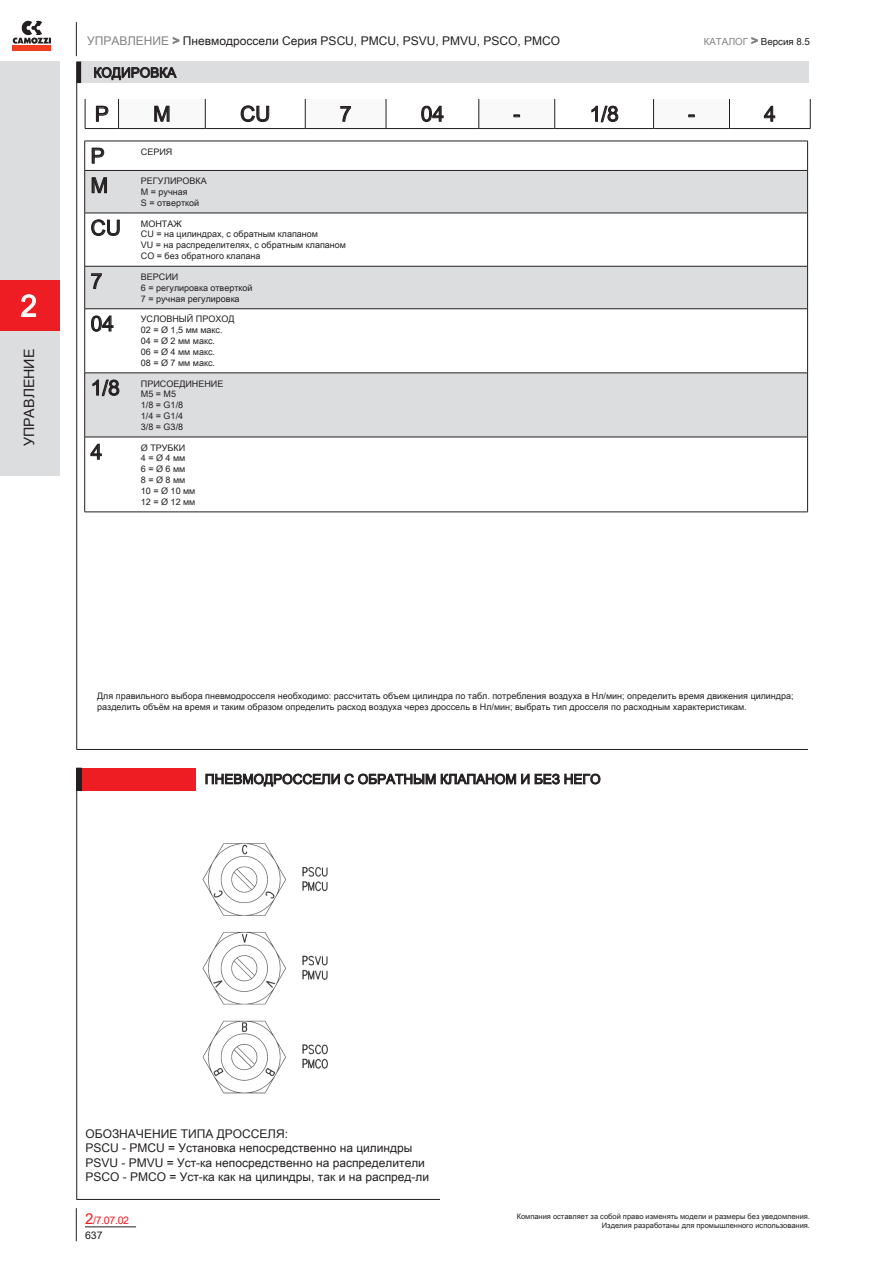
<style>
.page{position:relative;width:893px;height:1263px;background:#fff}
.page>*{position:absolute;margin:0;border:0;box-sizing:border-box;transform-origin:0 0}
.t1{font:30px "Arial Unicode MS";color:#fff}
.t2{font:21px "Arial Unicode MS";color:#231f20}
.t3{font:14.25px "Arial Unicode MS";color:#231f20}
.t4{font:13.5px "Arial Unicode MS";color:#231f20}
.t5{font:12px/14.4px "Arial Unicode MS";color:#231f20}
.t6{font:10.5px "Arial Unicode MS";color:#ee1d23}
.t7{font:10.5px "Arial Unicode MS";color:#231f20}
.t8{font:9.75px "Arial Unicode MS";color:#231f20}
.t9{font:9px/10.8px "Arial Unicode MS";color:#231f20}
.t10{font:7.5px/9px "Arial Unicode MS";color:#231f20;text-align:right}
.s1{color:#808285}
.s2{font-size:12px;color:#808285}
.s3{font-size:15px}
</style>
<div class="page">
<svg style="left:751px;top:37px;width:7px;height:7px"></svg>
<svg style="left:173px;top:37px;width:7px;height:7px"></svg>
<div style="left:0;top:62px;width:60px;height:414px;background:#dcdddf"></div>
<div style="left:0;top:281px;width:60px;height:50px;background:#ee1d23"></div>
<svg style="left:21px;top:294px;width:15px;height:23px"></svg>
<hr style="left:76px;top:1208px;width:1px;height:33px;background:#231f20">
<hr style="left:76px;top:22px;width:1px;height:34px;background:#231f20">
<hr style="left:85px;top:1226px;width:51px;height:1px;background:#231f20">
<svg style="left:13px;top:21px;width:38px;height:23px"></svg>
<div style="left:13px;top:45px;width:38px;height:5px;background:#ef3e22"></div>
<svg style="left:205px;top:773px;width:395px;height:13px"></svg>
<div style="left:77px;top:62px;width:731px;height:21px;background:#dcdddf"></div>
<svg style="left:94px;top:67px;width:83px;height:13px"></svg>
<svg style="left:85px;top:99px;width:726px;height:30px"></svg>
<svg style="left:85px;top:142px;width:722px;height:370px"></svg>
<svg style="left:85px;top:171px;width:722px;height:266px;fill:#dcdddf"></svg>
<svg style="left:84px;top:142px;width:1px;height:28px"></svg>
<hr style="left:84px;top:141px;width:51px;height:1px;background:#231f20">
<svg style="left:807px;top:142px;width:1px;height:28px"></svg>
<hr style="left:135px;top:141px;width:673px;height:1px;background:#231f20">
<hr style="left:84px;top:171px;width:1px;height:42px;background:#231f20">
<hr style="left:84px;top:170px;width:51px;height:1px;background:#231f20">
<hr style="left:807px;top:171px;width:1px;height:42px;background:#231f20">
<hr style="left:135px;top:170px;width:673px;height:1px;background:#231f20">
<hr style="left:84px;top:213px;width:1px;height:53px;background:#231f20">
<hr style="left:84px;top:213px;width:51px;height:1px;background:#231f20">
<hr style="left:807px;top:213px;width:1px;height:53px;background:#231f20">
<hr style="left:135px;top:213px;width:673px;height:1px;background:#231f20">
<hr style="left:84px;top:266px;width:1px;height:43px;background:#231f20">
<hr style="left:84px;top:266px;width:51px;height:1px;background:#231f20">
<hr style="left:807px;top:266px;width:1px;height:43px;background:#231f20">
<hr style="left:135px;top:266px;width:673px;height:1px;background:#231f20">
<hr style="left:84px;top:309px;width:1px;height:64px;background:#231f20">
<hr style="left:84px;top:308px;width:51px;height:1px;background:#231f20">
<hr style="left:807px;top:309px;width:1px;height:64px;background:#231f20">
<hr style="left:135px;top:308px;width:673px;height:1px;background:#231f20">
<hr style="left:84px;top:373px;width:1px;height:64px;background:#231f20">
<hr style="left:84px;top:373px;width:51px;height:1px;background:#231f20">
<hr style="left:807px;top:373px;width:1px;height:64px;background:#231f20">
<hr style="left:135px;top:373px;width:673px;height:1px;background:#231f20">
<hr style="left:84px;top:437px;width:1px;height:75px;background:#231f20">
<hr style="left:84px;top:437px;width:51px;height:1px;background:#231f20">
<hr style="left:84px;top:512px;width:51px;height:1px;background:#231f20">
<hr style="left:807px;top:437px;width:1px;height:75px;background:#231f20">
<hr style="left:135px;top:437px;width:673px;height:1px;background:#231f20">
<hr style="left:135px;top:512px;width:673px;height:1px;background:#231f20">
<svg style="left:92px;top:148px;width:12px;height:16px"></svg>
<svg style="left:92px;top:177px;width:15px;height:17px"></svg>
<svg style="left:91px;top:219px;width:29px;height:17px"></svg>
<svg style="left:91px;top:273px;width:11px;height:16px"></svg>
<svg style="left:91px;top:315px;width:22px;height:17px"></svg>
<svg style="left:93px;top:379px;width:26px;height:17px"></svg>
<svg style="left:91px;top:444px;width:11px;height:16px"></svg>
<img style="left:202px;top:843px;width:126px;height:251px">
<hr style="left:77px;top:749px;width:731px;height:1px;background:#231f20">
<div style="left:77px;top:62px;width:4px;height:21px;border:1px solid #231f20"></div>
<hr style="left:77px;top:768px;width:4px;height:22px;background:#231f20">
<div style="left:77px;top:768px;width:5px;height:22px;border:1px solid #231f20"></div>
<div style="left:82px;top:768px;width:114px;height:22px;background:#ee1d23"></div>
<hr style="left:77px;top:1199px;width:731px;height:1px;background:#231f20">
<div style="left:440px;top:796px;width:370px;height:405px;background:#fff"></div>
<hr style="left:76px;top:62px;width:1px;height:687px;background:#231f20">
<hr style="left:76px;top:768px;width:1px;height:431px;background:#231f20">
<h1 class="t1" style="left:20px;top:284px;width:18px">2</h1>
<h3 class="t3" style="left:19px;top:446px;width:99px;rotate:-90deg">УПРАВЛЕНИЕ</h3>
<h3 class="t5" style="left:87px;top:33px;width:474px"><span class="s1">УПРАВЛЕНИЕ &gt;</span> Пневмодроссели Серия PSCU, PMCU, PSVU, PMVU, PSCO, PMCO</h3>
<p class="t8" style="left:704px;top:34px;width:108px"><span class="s1">КАТАЛОГ</span> <span class="s2">&gt;</span> Версия 8.5</p>
<h3 class="t4" style="left:94px;top:63px;width:84px">КОДИРОВКА</h3>
<h2 class="t2" style="left:95px;top:99px;width:16px">P</h2>
<h2 class="t2" style="left:153px;top:99px;width:19px">M</h2>
<h2 class="t2" style="left:240px;top:99px;width:32px">CU</h2>
<h2 class="t2" style="left:340px;top:99px;width:13px">7</h2>
<h2 class="t2" style="left:421px;top:99px;width:25px">04</h2>
<h2 class="t2" style="left:513px;top:99px;width:8px">-</h2>
<h2 class="t2" style="left:590px;top:99px;width:31px">1/8</h2>
<h2 class="t2" style="left:688px;top:99px;width:8px">-</h2>
<h2 class="t2" style="left:764px;top:99px;width:13px">4</h2>
<h2 class="t2" style="left:91px;top:141px;width:16px">P</h2>
<p class="t9" style="left:141px;top:146px;width:33px">СЕРИЯ</p>
<h2 class="t2" style="left:91px;top:170px;width:19px">M</h2>
<p class="t9" style="left:141px;top:175px;width:67px">РЕГУЛИРОВКА<br>M = ручная<br>S = отверткой</p>
<h2 class="t2" style="left:91px;top:213px;width:32px">CU</h2>
<p class="t9" style="left:141px;top:218px;width:207px">МОНТАЖ<br>CU = на цилиндрах, с обратным клапаном<br>VU = на распределителях, с обратным клапаном<br>CO = без обратного клапана</p>
<h2 class="t2" style="left:91px;top:266px;width:13px">7</h2>
<p class="t9" style="left:141px;top:271px;width:113px">ВЕРСИИ<br>6 = регулировка отверткой<br>7 = ручная регулировка</p>
<h2 class="t2" style="left:91px;top:308px;width:25px">04</h2>
<p class="t9" style="left:141px;top:314px;width:95px">УСЛОВНЫЙ ПРОХОД<br>02 = Ø 1,5 мм макс.<br>04 = Ø 2 мм макс.<br>06 = Ø 4 мм макс.<br>08 = Ø 7 мм макс.</p>
<h2 class="t2" style="left:91px;top:372px;width:31px">1/8</h2>
<p class="t9" style="left:141px;top:378px;width:84px">ПРИСОЕДИНЕНИЕ<br>М5 = М5<br>1/8 = G1/8<br>1/4 = G1/4<br>3/8 = G3/8</p>
<h2 class="t2" style="left:91px;top:437px;width:13px">4</h2>
<p class="t9" style="left:141px;top:442px;width:56px">Ø ТРУБКИ<br>4 = Ø 4 мм<br>6 = Ø 6 мм<br>8 = Ø 8 мм<br>10 = Ø 10 мм<br>12 = Ø 12 мм</p>
<p class="t9" style="left:97px;top:690px;width:698px">Для правильного выбора пневмодросселя необходимо: рассчитать объем цилиндра по табл. потребления воздуха в Нл/мин; определить время движения цилиндра; разделить объём на время и таким образом определить расход воздуха через дроссель в Нл/мин; выбрать тип дроcселя по расходным характеристикам.</p>
<h3 class="t4" style="left:205px;top:769px;width:397px">ПНЕВМОДРОССЕЛИ С ОБРАТНЫМ КЛАПАНОМ И БЕЗ НЕГО</h3>
<h3 class="t5" style="left:85px;top:1126px;width:345px">ОБОЗНАЧЕНИЕ ТИПА ДРОССЕЛЯ:<br>PSCU - PMCU = Установка непосредственно на цилиндры PSVU - PMVU = Уст-ка непосредственно на распределители PSCO - PMCO = Уст-ка как на цилиндры, так и на распред-ли</h3>
<p class="t6" style="left:85px;top:1212px;width:46px"><span class="s3">2</span>/7.07.02</p>
<p class="t7" style="left:85px;top:1227px;width:19px">637</p>
<p class="t10" style="left:517px;top:1212px;width:295px">Компания оставляет за собой право изменять модели и размеры без уведомления.<br>Изделия разработаны для промышленного использования.</p>
</div>
